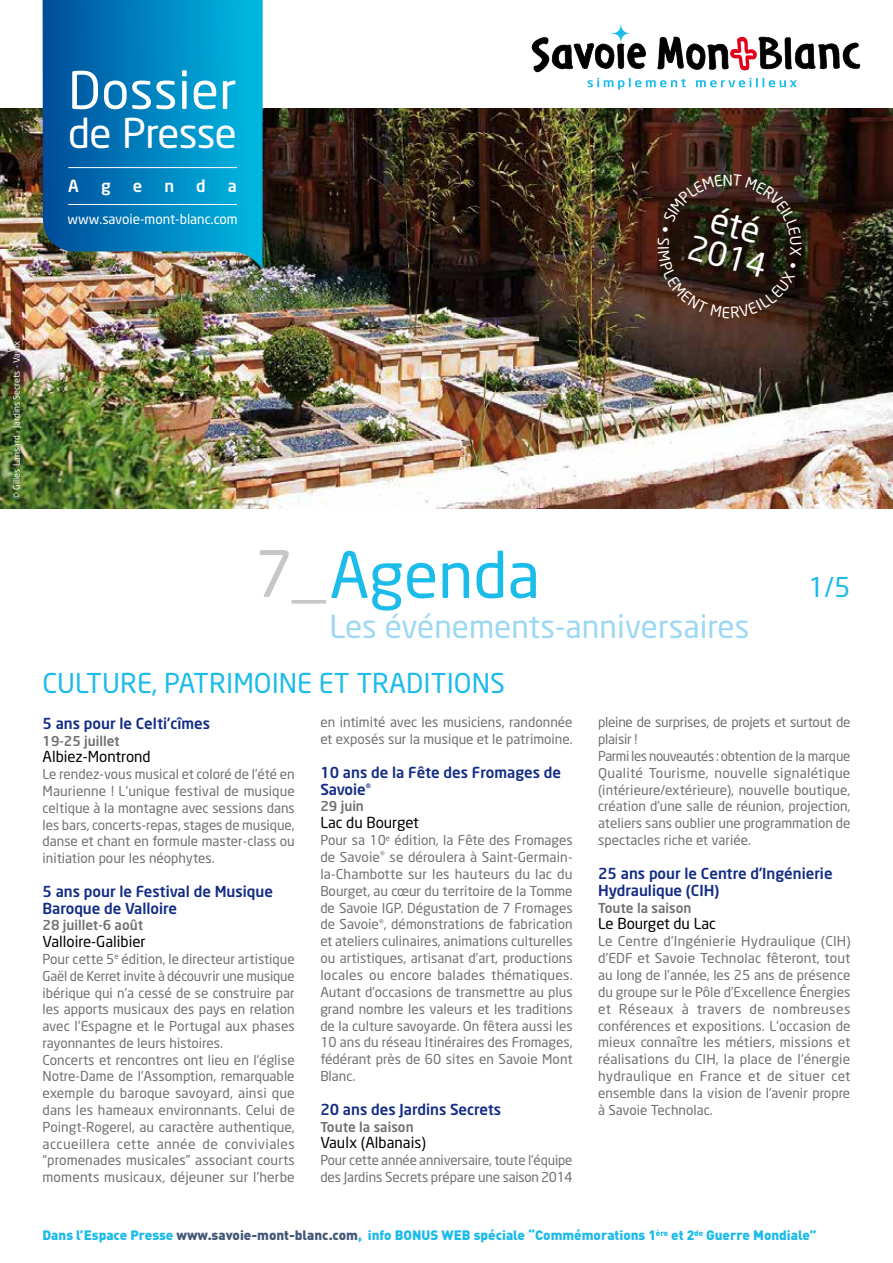
<style>
.page{position:relative;width:893px;height:1263px;background:#fff}
.page>*{position:absolute;margin:0;border:0;box-sizing:border-box;transform-origin:0 0}
.t1{font:63px "Neo Sans";color:#1bbbea}
.t2{font:51px "Neo Sans";letter-spacing:.01em;color:#fff}
.t3{font:40.5px "Neo Sans";letter-spacing:-.02em;color:#fff}
.t4{font:33px "Neo Sans";color:#fff}
.t5{font:31.5px "Neo Sans";color:#9dd8f3}
.t6{font:27px "Neo Sans";color:#1bbbea}
.t7{font:500 16.5px "Neo Sans";color:#fff}
.t8{font:500 15px/16.8px "Neo Sans";color:#132c85}
.t9{font:15px "Neo Sans";color:#000}
.t10{font:13.5px/16.8px "Neo Sans";color:#707172}
.t11{font:900 13.5px "DIN";color:#1bbbea}
.t12{font:500 13.5px "Neo Sans";color:#707172}
.t13{font:13.5px "Neo Sans";color:#fff}
.t14{font:9px "Neo Sans";color:#fff}
.s1{color:#c6c7c8}
.s2{color:#425877}
</style>
<div class="page">
<img style="left:0;top:108px;width:893px;height:400px">
<svg style="left:587px;top:78px;width:99px;height:12px"></svg>
<svg style="left:696px;top:78px;width:101px;height:9px"></svg>
<svg style="left:532px;top:25px;width:114px;height:47px"></svg>
<svg style="left:657px;top:37px;width:203px;height:33px"></svg>
<svg style="left:43px;top:0;width:220px;height:269px;background:#0983b8"></svg>
<hr style="left:68px;top:204px;width:169px;height:1px;background:#fff">
<hr style="left:68px;top:167px;width:169px;height:1px;background:#fff">
<svg style="left:658px;top:174px;width:144px;height:144px;background:#2f1f13"></svg>
<h2 class="t2" style="left:68px;top:59px;width:170px">Dossier</h2>
<h3 class="t3" style="left:68px;top:108px;width:170px">de Presse</h3>
<p class="t7" style="left:68px;top:175px;width:12px">A</p>
<p class="t7" style="left:101px;top:175px;width:11px">g</p>
<p class="t7" style="left:133px;top:175px;width:11px">e</p>
<p class="t7" style="left:164px;top:175px;width:11px">n</p>
<p class="t7" style="left:196px;top:175px;width:11px">d</p>
<p class="t7" style="left:228px;top:175px;width:11px">a</p>
<p class="t13" style="left:68px;top:210px;width:171px">www.savoie-mont-blanc.com</p>
<h3 class="t4" style="left:694px;top:227px;width:81px;rotate:15deg">2014</h3>
<p class="t14" style="left:11px;top:499px;width:159px;rotate:-90deg">© Gilles Lansard - Jardins Secrets - Vaulx</p>
<h1 class="t1" style="left:255px;top:536px;width:287px"><span class="s1">7_</span>Agenda</h1>
<h3 class="t5" style="left:330px;top:608px;width:421px">Les événements-anniversaires</h3>
<h3 class="t6" style="left:43px;top:667px;width:464px">CULTURE, PATRIMOINE ET TRADITIONS</h3>
<h3 class="t6" style="left:808px;top:571px;width:44px">1/5</h3>
<p class="t8" style="left:43px;top:715px;width:169px">5 ans pour le Celti’cîmes</p>
<p class="t12" style="left:43px;top:732px;width:79px">19-25 juillet</p>
<p class="t9" style="left:43px;top:748px;width:110px">Albiez-Montrond</p>
<p class="t10" style="left:43px;top:766px;width:254px;text-align:justify">Le rendez-vous musical et coloré de l’été en Maurienne ! L’unique festival de musique celtique à la montagne avec sessions dans les bars, concerts-repas, stages de musique, danse et chant en formule master-class ou initiation pour les néophytes.</p>
<p class="t8" style="left:43px;top:882px;width:232px">5 ans pour le Festival de Musique<br>Baroque de Valloire</p>
<p class="t12" style="left:43px;top:917px;width:102px">28 juillet-6 août</p>
<p class="t9" style="left:43px;top:932px;width:105px">Valloire-Galibier</p>
<p class="t10" style="left:43px;top:950px;width:254px">Pour cette 5<sup>e</sup> édition, le directeur artistique Gaël de Kerret invite à découvrir une musique ibérique qui n’a cessé de se construire par les apports musicaux des pays en relation avec l’Espagne et le Portugal aux phases rayonnantes de leurs histoires.<br>Concerts et rencontres ont lieu en l’église Notre-Dame de l’Assomption, remarquable exemple du baroque savoyard, ainsi que dans les hameaux environnants. Celui de Poingt-Rogerel, au caractère authentique, accueillera cette année de conviviales “promenades musicales” associant courts moments musicaux, déjeuner sur l’herbe</p>
<p class="t10" style="left:320px;top:713px;width:254px">en intimité avec les musiciens, randonnée et exposés sur la musique et le patrimoine.</p>
<p class="t8" style="left:320px;top:763px;width:242px">10 ans de la Fête des Fromages de<br>Savoie<sup>®</sup></p>
<p class="t12" style="left:320px;top:798px;width:45px">29 juin</p>
<p class="t9" style="left:320px;top:813px;width:100px">Lac du Bourget</p>
<p class="t10" style="left:320px;top:831px;width:254px;text-align:justify">Pour sa 10<sup>e</sup> édition, la Fête des Fromages de Savoie<sup>®</sup> se déroulera à Saint-Germain&shy;la-Chambotte sur les hauteurs du lac du Bourget, au cœur du territoire de la Tomme de Savoie IGP. Dégustation de 7 Fromages de Savoie<sup>®</sup>, démonstrations de fabrication et ateliers culinaires, animations culturelles ou artistiques, artisanat d’art, productions locales ou encore balades thématiques.<br>Autant d’occasions de transmettre au plus grand nombre les valeurs et les traditions de la culture savoyarde. On fêtera aussi les 10 ans du réseau Itinéraires des Fromages, fédérant près de 60 sites en Savoie Mont Blanc.</p>
<p class="t8" style="left:320px;top:1100px;width:182px">20 ans des Jardins Secrets</p>
<p class="t12" style="left:320px;top:1118px;width:95px">Toute la saison</p>
<p class="t9" style="left:320px;top:1134px;width:107px">Vaulx (Albanais)</p>
<p class="t10" style="left:320px;top:1152px;width:254px">Pour cette année anniversaire, toute l’équipe des Jardins Secrets prépare une saison 2014</p>
<p class="t10" style="left:598px;top:713px;width:254px">pleine de surprises, de projets et surtout de plaisir !<br>Parmi les nouveautés : obtention de la marque Qualité Tourisme, nouvelle signalétique (intérieure/extérieure), nouvelle boutique, création d’une salle de réunion, projection, ateliers sans oublier une programmation de spectacles riche et variée.</p>
<p class="t8" style="left:598px;top:864px;width:236px">25 ans pour le Centre d’Ingénierie<br>Hydraulique (CIH)</p>
<p class="t12" style="left:598px;top:899px;width:95px">Toute la saison</p>
<p class="t9" style="left:598px;top:915px;width:119px">Le Bourget du Lac</p>
<p class="t10" style="left:598px;top:933px;width:254px;text-align:justify">Le Centre d’Ingénierie Hydraulique (CIH) d’EDF et Savoie Technolac fêteront, tout au long de l’année, les 25 ans de présence du groupe sur le Pôle d’Excellence Énergies et Réseaux à travers de nombreuses conférences et expositions. L’occasion de mieux connaître les métiers, missions et réalisations du CIH, la place de l’énergie hydraulique en France et de situer cet ensemble dans la vision de l’avenir propre à Savoie Technolac.</p>
<p class="t11" style="left:43px;top:1226px;width:776px">Dans l’Espace Presse <span class="s2">www.savoie-mont-blanc.com</span>, info BONUS WEB spéciale “Commémorations 1<sup>ère</sup> et 2<sup>de</sup> Guerre Mondiale”</p>
</div>
